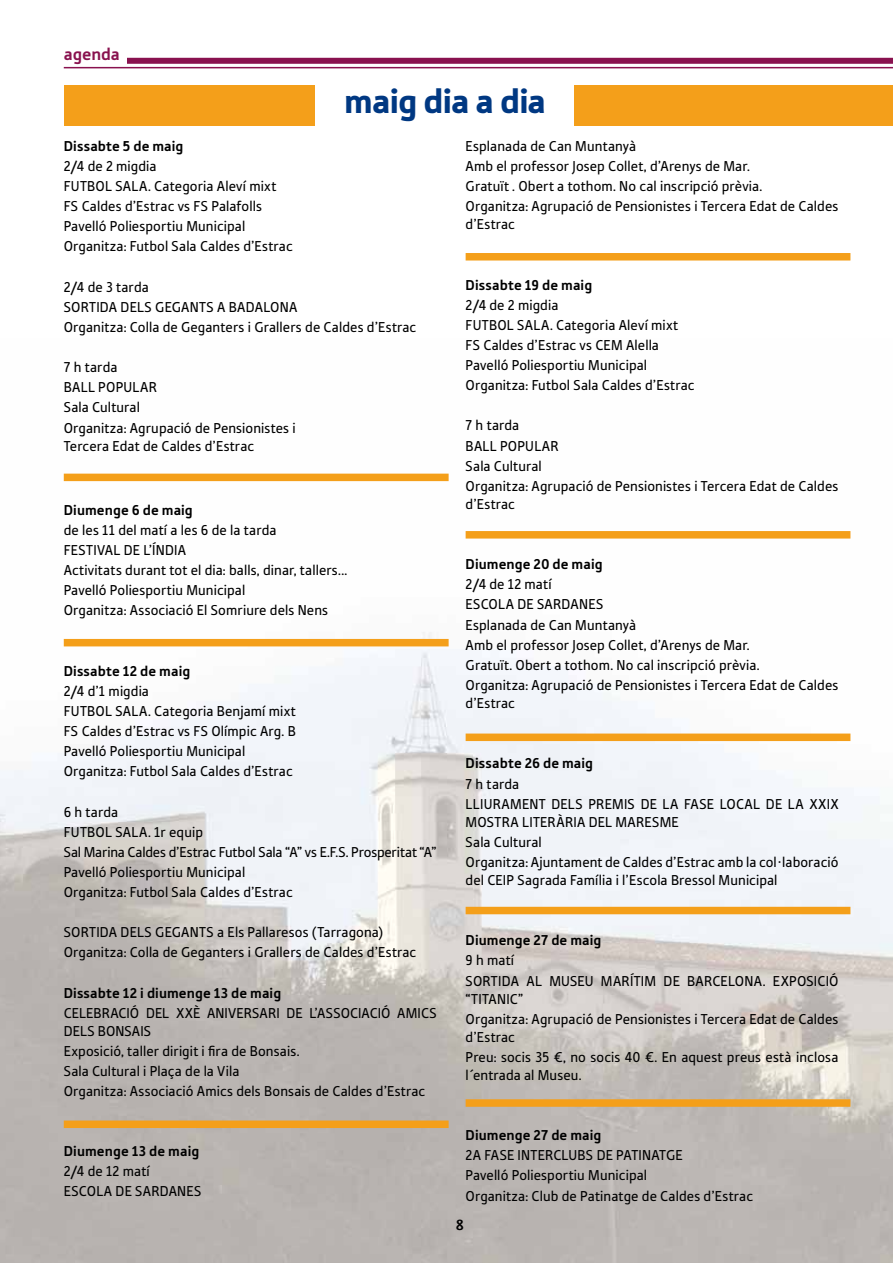
<style>
.page{position:relative;width:893px;height:1263px;background:#fff}
.page>*{position:absolute;margin:0;border:0;box-sizing:border-box;transform-origin:0 0}
.t1{font:900 36px "Tabula ITC Std";letter-spacing:-.025em;color:#003882}
.t2{font:700 18px "Tabula ITC Std";letter-spacing:-.005em;color:#89124f}
.t3{font:15px/20.1px "Tabula ITC Std";letter-spacing:.005em;color:#000}
.t4{font:700 15px "Tabula ITC Std";letter-spacing:.005em;color:#000}
.t5{font:700 15px "Scala Sans";color:#000}
</style>
<div class="page">
<hr style="left:64px;top:67px;width:829px;height:1px;background:#89124f">
<div style="left:64px;top:58px;width:829px;height:6px;background:#89124f"></div>
<img style="left:0;top:473px;width:893px;height:790px">
<div style="left:574px;top:85px;width:319px;height:41px;background:#f49f1a"></div>
<div style="left:64px;top:85px;width:251px;height:41px;background:#f49f1a"></div>
<div style="left:466px;top:253px;width:384px;height:7px;background:#f49f1a"></div>
<div style="left:60px;top:43px;width:66px;height:23px;background:#fff"></div>
<div style="left:64px;top:474px;width:385px;height:7px;background:#f49f1a"></div>
<div style="left:64px;top:639px;width:385px;height:7px;background:#f49f1a"></div>
<div style="left:64px;top:1120px;width:385px;height:8px;background:#f49f1a"></div>
<div style="left:466px;top:531px;width:384px;height:7px;background:#f49f1a"></div>
<div style="left:466px;top:733px;width:384px;height:8px;background:#f49f1a"></div>
<div style="left:466px;top:907px;width:384px;height:7px;background:#f49f1a"></div>
<div style="left:466px;top:1099px;width:384px;height:8px;background:#f49f1a"></div>
<p class="t2" style="left:64px;top:43px;width:58px">agenda</p>
<h1 class="t1" style="left:344px;top:80px;width:203px">maig dia a dia</h1>
<p class="t4" style="left:64px;top:137px;width:121px">Dissabte 5 de maig</p>
<p class="t3" style="left:64px;top:156px;width:94px">2/4 de 2 migdia<br>Futbol</p>
<p class="t3" style="left:64px;top:176px;width:230px;text-indent:52px">Sala. Categoria Aleví mixt FS Caldes d’Estrac vs FS Palafolls Pavelló Poliesportiu Municipal Organitza: Futbol Sala Caldes d’Estrac</p>
<p class="t3" style="left:64px;top:276px;width:87px">2/4 de 3 tarda<br>Sortida</p>
<p class="t3" style="left:64px;top:297px;width:354px;text-indent:153px">a Badalona<br>Organitza: Colla de Geganters i Grallers de Caldes d’Estrac</p>
<p class="t3" style="left:64px;top:357px;width:234px">7 h tarda<br>Ball Popular<br>Sala Cultural<br>Organitza: Agrupació de Pensionistes i</p>
<p class="t3" style="left:64px;top:435px;width:192px">Tercera Edat de Caldes d’Estrac</p>
<p class="t3" style="left:121px;top:297px;width:9px">dels</p>
<p class="t3" style="left:155px;top:297px;width:10px">gegants</p>
<p class="t4" style="left:64px;top:501px;width:131px">Diumenge 6 de maig</p>
<p class="t3" style="left:64px;top:519px;width:214px">de les 11 del matí a les 6 de la tarda<br>Festival</p>
<p class="t3" style="left:64px;top:540px;width:285px;text-indent:60px">de l’Índia<br>Activitats durant tot el dia: balls, dinar, tallers...<br>Pavelló Poliesportiu Municipal<br>Organitza: Associació El Somriure dels Nens</p>
<p class="t4" style="left:64px;top:662px;width:128px">Dissabte 12 de maig</p>
<p class="t3" style="left:64px;top:681px;width:87px">2/4 d’1 migdia<br>Futbol</p>
<p class="t3" style="left:64px;top:701px;width:234px;text-indent:52px">Sala. Categoria Benjamí mixt FS Caldes d’Estrac vs FS Olímpic Arg. B Pavelló Poliesportiu Municipal Organitza: Futbol Sala Caldes d’Estrac</p>
<p class="t3" style="left:64px;top:801px;width:56px">6 h tarda<br>Futbol</p>
<p class="t3" style="left:64px;top:821px;width:374px;text-indent:52px">Sala. 1r equip<br>Sal Marina Caldes d’Estrac Futbol Sala “A” vs E.F.S. Prosperitat “A” Pavelló Poliesportiu Municipal<br>Organitza: Futbol Sala Caldes d’Estrac</p>
<p class="t3" style="left:64px;top:922px;width:16px">Sortida</p>
<p class="t3" style="left:120px;top:922px;width:9px">dels</p>
<p class="t3" style="left:155px;top:922px;width:10px">gegants</p>
<p class="t3" style="left:64px;top:922px;width:354px;text-indent:153px">a Els Pallaresos (Tarragona)<br>Organitza: Colla de Geganters i Grallers de Caldes d’Estrac</p>
<p class="t4" style="left:64px;top:984px;width:219px">Dissabte 12 i diumenge 13 de maig</p>
<p class="t3" style="left:64px;top:1003px;width:17px">Celebraci</p>
<p class="t3" style="left:130px;top:1003px;width:25px">ó del</p>
<p class="t3" style="left:176px;top:1003px;width:48px">XXè Aniversari</p>
<p class="t3" style="left:286px;top:1003px;width:39px">de l’associaci</p>
<p class="t3" style="left:381px;top:1003px;width:33px">ó Amics</p>
<p class="t3" style="left:64px;top:1021px;width:9px">dels</p>
<p class="t3" style="left:64px;top:1021px;width:363px;text-indent:34px">Bonsais<br>Exposició, taller dirigit i fira de Bonsais.<br>Sala Cultural i Plaça de la Vila<br>Organitza: Associació Amics dels Bonsais de Caldes d’Estrac</p>
<p class="t4" style="left:64px;top:1142px;width:137px">Diumenge 13 de maig</p>
<p class="t3" style="left:64px;top:1161px;width:88px">2/4 de 12 matí<br>Escola</p>
<p class="t3" style="left:116px;top:1181px;width:37px">de Sardanes</p>
<p class="t3" style="left:466px;top:136px;width:374px">Esplanada de Can Muntanyà<br>Amb el professor Josep Collet, d’Arenys de Mar.<br>Gratuït . Obert a tothom. No cal inscripció prèvia.<br>Organitza: Agrupació de Pensionistes i Tercera Edat de Caldes</p>
<p class="t3" style="left:466px;top:214px;width:51px">d’Estrac</p>
<p class="t4" style="left:466px;top:276px;width:128px">Dissabte 19 de maig</p>
<p class="t3" style="left:466px;top:294px;width:94px">2/4 de 2 migdia<br>Futbol</p>
<p class="t3" style="left:466px;top:315px;width:230px;text-indent:52px">Sala. Categoria Aleví mixt FS Caldes d’Estrac vs CEM Alella Pavelló Poliesportiu Municipal Organitza: Futbol Sala Caldes d’Estrac</p>
<p class="t3" style="left:466px;top:415px;width:374px">7 h tarda<br>Ball Popular<br>Sala Cultural<br>Organitza: Agrupació de Pensionistes i Tercera Edat de Caldes</p>
<p class="t3" style="left:466px;top:494px;width:51px">d’Estrac</p>
<p class="t4" style="left:466px;top:555px;width:139px">Diumenge 20 de maig</p>
<p class="t3" style="left:466px;top:574px;width:87px">2/4 de 12 matí<br>Escola</p>
<p class="t3" style="left:466px;top:594px;width:374px;text-indent:52px">de Sardanes<br>Esplanada de Can Muntanyà<br>Amb el professor Josep Collet, d’Arenys de Mar.<br>Gratuït. Obert a tothom. No cal inscripció prèvia.<br>Organitza: Agrupació de Pensionistes i Tercera Edat de Caldes</p>
<p class="t3" style="left:466px;top:693px;width:51px">d’Estrac</p>
<p class="t4" style="left:466px;top:755px;width:129px">Dissabte 26 de maig</p>
<p class="t3" style="left:466px;top:773px;width:55px">7 h tarda<br>Lliurament</p>
<p class="t3" style="left:551px;top:793px;width:9px">dels</p>
<p class="t3" style="left:588px;top:793px;width:9px">premis</p>
<p class="t3" style="left:641px;top:793px;width:52px">delafase</p>
<p class="t3" style="left:720px;top:793px;width:9px">local</p>
<p class="t3" style="left:766px;top:793px;width:74px">de la XXIX</p>
<p class="t3" style="left:466px;top:811px;width:21px">Mostra</p>
<p class="t3" style="left:522px;top:811px;width:16px">Literària</p>
<p class="t3" style="left:589px;top:811px;width:9px">del</p>
<p class="t3" style="left:615px;top:811px;width:22px">Maresme</p>
<p class="t3" style="left:466px;top:831px;width:374px">Sala Cultural<br>Organitza: Ajuntament de Caldes d’Estrac amb la col·laboració</p>
<p class="t3" style="left:466px;top:870px;width:313px">del CEIP Sagrada Família i l’Escola Bressol Municipal</p>
<p class="t4" style="left:466px;top:931px;width:137px">Diumenge 27 de maig</p>
<p class="t3" style="left:466px;top:950px;width:50px">9 h matí<br>Sortida</p>
<p class="t3" style="left:526px;top:970px;width:44px">al Museu</p>
<p class="t3" style="left:601px;top:970px;width:21px">Marítim</p>
<p class="t3" style="left:663px;top:970px;width:42px">de Barcelona</p>
<p class="t3" style="left:763px;top:970px;width:26px">. Exposici</p>
<p class="t3" style="left:829px;top:970px;width:11px">ó</p>
<p class="t3" style="left:466px;top:988px;width:21px">“Titanic</p>
<p class="t3" style="left:466px;top:988px;width:374px;text-indent:53px">”<br>Organitza: Agrupació de Pensionistes i Tercera Edat de Caldes</p>
<p class="t3" style="left:466px;top:1026px;width:374px">d’Estrac<br>Preu: socis 35 €, no socis 40 €. En aquest preus està inclosa</p>
<p class="t3" style="left:466px;top:1065px;width:117px">l´entrada al Museu.</p>
<p class="t4" style="left:466px;top:1126px;width:137px">Diumenge 27 de maig</p>
<p class="t3" style="left:466px;top:1145px;width:34px">2a Fase</p>
<p class="t3" style="left:518px;top:1145px;width:13px">Interclubs</p>
<p class="t3" style="left:466px;top:1145px;width:289px;text-indent:131px">de Patinatge<br>Pavelló Poliesportiu Municipal<br>Organitza: Club de Patinatge de Caldes d’Estrac</p>
<p class="t5" style="left:456px;top:1216px;width:9px">8</p>
</div>
